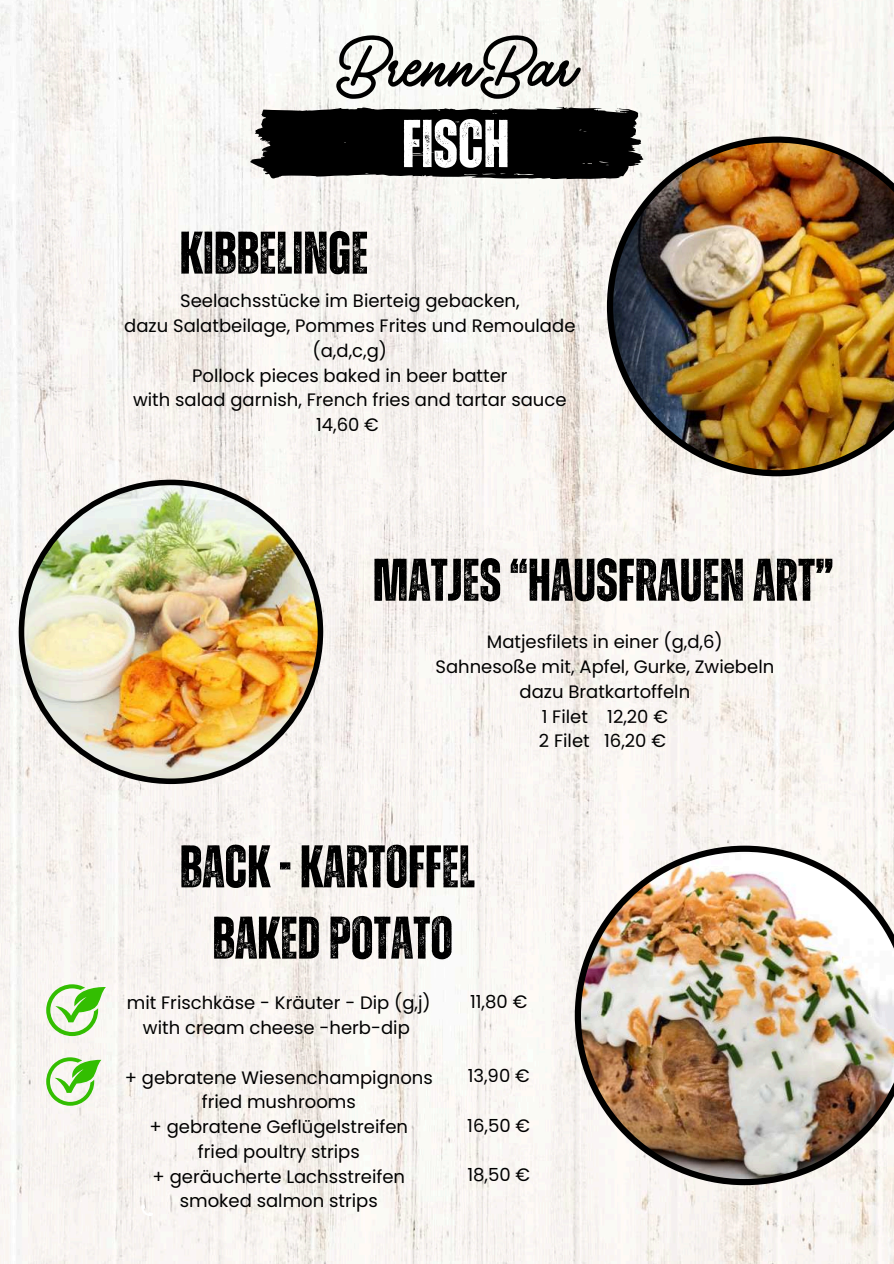
<style>
.page{position:relative;width:894px;height:1264px;background:#fff}
.page>*{position:absolute;margin:0;border:0;box-sizing:border-box;transform-origin:0 0}
.t1{font:73.2px "Vintage Rotter";color:#000}
.t2{font:700 67.5px "Zuume Rough";color:#fff}
.t3{font:700 60px "Zuume Rough";color:#000}
.t4{font:18px/24.8px "Poppins";color:#000;text-align:center}
</style>
<div class="page">
<img style="left:0;top:0;width:893px;height:1263px">
<svg style="left:141px;top:1204px;width:11px;height:11px"></svg>
<img style="left:574px;top:845px;width:319px;height:340px">
<svg style="left:250px;top:107px;width:393px;height:72px"></svg>
<img style="left:606px;top:136px;width:287px;height:340px">
<img style="left:19px;top:479px;width:304px;height:305px">
<svg style="left:46px;top:984px;width:60px;height:52px"></svg>
<svg style="left:46px;top:1057px;width:55px;height:48px"></svg>
<h1 class="t1" style="left:335px;top:20px;width:242px">BrennBar</h1>
<h3 class="t3" style="left:179px;top:221px;width:190px">KIBBELINGE</h3>
<h2 class="t2" style="left:402px;top:108px;width:109px">FISCH</h2>
<p class="t4" style="left:124px;top:288px;width:452px">Seelachsstücke im Bierteig gebacken,<br>dazu Salatbeilage, Pommes Frites und Remoulade (a,d,c,g)<br>Pollock pieces baked in beer batter<br>with salad garnish, French fries and tartar sauce<br>14,60 €</p>
<h3 class="t3" style="left:372px;top:548px;width:462px">MATJES &lt;HAUSFRAUEN ART=</h3>
<p class="t4" style="left:435px;top:629px;width:340px">Matjesfilets in einer (g,d,6)<br>Sahnesoße mit, Apfel, Gurke, Zwiebeln dazu Bratkartoffeln<br>1 Filet 12,20 €<br>2 Filet 16,20 €</p>
<h3 class="t3" style="left:179px;top:835px;width:297px">BACK - KARTOFFEL</h3>
<h3 class="t3" style="left:212px;top:906px;width:242px">BAKED POTATO</h3>
<p class="t4" style="left:127px;top:990px;width:305px">mit Frischkäse - Kräuter - Dip (g,j) with cream cheese -herb-dip</p>
<p class="t4" style="left:125px;top:1064px;width:309px">+ gebratene Wiesenchampignons fried mushrooms<br>+ gebratene Geflügelstreifen<br>fried poultry strips<br>+ geräucherte Lachsstreifen smoked salmon strips</p>
<p class="t4" style="left:470px;top:989px;width:59px">11,80 €</p>
<p class="t4" style="left:467px;top:1063px;width:63px">13,90 €</p>
<p class="t4" style="left:467px;top:1113px;width:64px">16,50 €</p>
<p class="t4" style="left:467px;top:1162px;width:64px">18,50 €</p>
</div>
